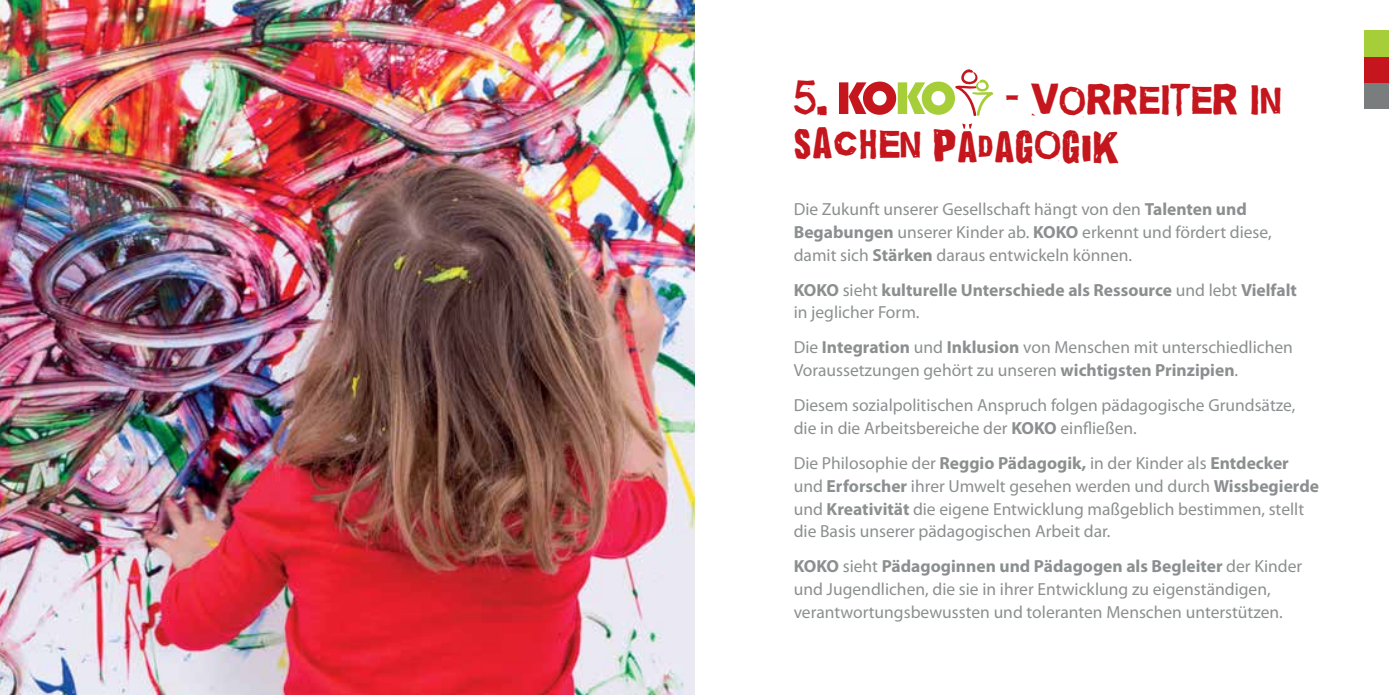
<style>
.page{position:relative;width:1389px;height:695px;background:#fff}
.page>*{position:absolute;margin:0;border:0;box-sizing:border-box;transform-origin:0 0}
.t1{font:40.25px/43.8px "Quick End Jerk";color:#c4161c}
.t2{font:17.5px/22.8px "Myriad Pro";color:#8c8f90}
.t3{font:700 17.5px/22.8px "Myriad Pro";color:#8c8f90}
.s1{font-weight:700}
.s2{font-weight:400}
</style>
<div class="page">
<div style="left:1364px;top:83px;width:25px;height:26px;background:#7a7d7d"></div>
<div style="left:1364px;top:56px;width:25px;height:27px;background:#c4161c"></div>
<div style="left:1364px;top:30px;width:25px;height:26px;background:#a6ce39"></div>
<img style="left:0;top:0;width:694px;height:694px">
<svg style="left:839px;top:69px;width:155px;height:48px"></svg>
<svg style="left:962px;top:123px;width:10px;height:6px"></svg>
<h1 class="t1" style="left:794px;top:78px;width:36px">5.</h1>
<h1 class="t1" style="left:794px;top:78px;width:490px;text-indent:211px">- VORREITER IN<br>SACHEN PADAGOGIK</h1>
<p class="t2" style="left:794px;top:197px;width:480px">Die Zukunft unserer Gesellschaft hängt von den <span class="s1">Talenten und<br>Begabungen</span> unserer Kinder ab. <span class="s1">KOKO</span> erkennt und fördert diese, damit sich <span class="s1">Stärken</span> daraus entwickeln können.</p>
<p class="t3" style="left:794px;top:278px;width:505px">KOKO <span class="s2">sieht</span> kulturelle Unterschiede als Ressource <span class="s2">und lebt</span> Vielfalt <span class="s2">in jeglicher Form.</span></p>
<p class="t2" style="left:794px;top:336px;width:501px">Die <span class="s1">Integration</span> und <span class="s1">Inklusion</span> von Menschen mit unterschiedlichen<br>Voraussetzungen gehört zu unseren <span class="s1">wichtigsten Prinzipien</span>.</p>
<p class="t2" style="left:794px;top:393px;width:503px">Diesem sozialpolitischen Anspruch folgen pädagogische Grundsätze, die in die Arbeitsbereiche der <span class="s1">KOKO</span> einfließen.</p>
<p class="t2" style="left:794px;top:451px;width:527px">Die Philosophie der <span class="s1">Reggio Pädagogik,</span> in der Kinder als <span class="s1">Entdecker </span>und <span class="s1">Erforscher</span> ihrer Umwelt gesehen werden und durch <span class="s1">Wissbegierde </span>und <span class="s1">Kreativität</span> die eigene Entwicklung maßgeblich bestimmen, stellt die Basis unserer pädagogischen Arbeit dar.</p>
<p class="t2" style="left:794px;top:554px;width:510px"><span class="s1">KOKO</span> sieht <span class="s1">Pädagoginnen und Pädagogen als Begleiter</span> der Kinder und Jugendlichen, die sie in ihrer Entwicklung zu eigenständigen, verantwortungsbewussten und toleranten Menschen unterstützen.</p>
</div>
